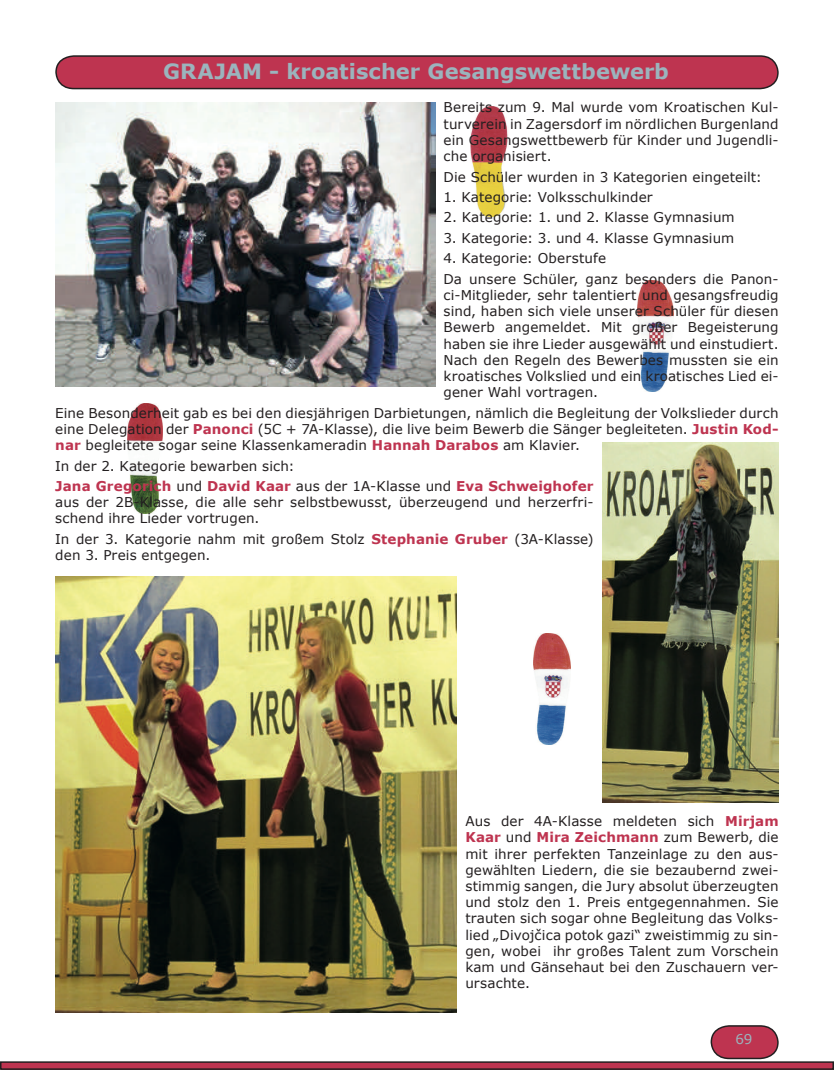
<style>
.page{position:relative;width:834px;height:1089px;background:#fff}
.page>*{position:absolute;margin:0;border:0;box-sizing:border-box;transform-origin:0 0}
.t1{font:700 21px "Verdana";color:#9bb4bd}
.t2{font:13.5px/16.2px "Verdana";letter-spacing:.01em;color:#231f20;text-align:justify}
.t3{font:13.5px "Verdana";color:#9bb4bd}
.s1{font-weight:700;color:#be3450}
</style>
<div class="page">
<div style="left:1px;top:1062px;width:832px;height:7px;background:#be3450"></div>
<div style="left:0;top:1061px;width:833px;height:8px;border:2px solid #231f20"></div>
<svg style="left:710px;top:1025px;width:69px;height:34px;background:#b54b60"></svg>
<img style="left:471px;top:106px;width:37px;height:111px">
<img style="left:533px;top:634px;width:37px;height:110px">
<img style="left:128px;top:403px;width:34px;height:110px">
<img style="left:637px;top:281px;width:36px;height:110px">
<svg style="left:55px;top:55px;width:724px;height:35px;background:#b23952"></svg>
<img style="left:55px;top:102px;width:380px;height:285px">
<img style="left:602px;top:442px;width:176px;height:360px">
<img style="left:55px;top:576px;width:402px;height:436px">
<h1 class="t1" style="left:163px;top:58px;width:507px">GRAJAM - kroatischer Gesangswettbewerb</h1>
<p class="t2" style="left:443px;top:99px;width:336px">Bereits zum 9. Mal wurde vom Kroatischen Kul&shy;turverein in Zagersdorf im nördlichen Burgenland ein Gesangswettbewerb für Kinder und Jugendli&shy;che organisiert.</p>
<p class="t2" style="left:443px;top:168px;width:320px">Die Schüler wurden in 3 Kategorien eingeteilt:</p>
<p class="t2" style="left:443px;top:188px;width:210px">1. Kategorie: Volksschulkinder</p>
<p class="t2" style="left:443px;top:209px;width:292px">2. Kategorie: 1. und 2. Klasse Gymnasium</p>
<p class="t2" style="left:443px;top:229px;width:292px">3. Kategorie: 3. und 4. Klasse Gymnasium</p>
<p class="t2" style="left:443px;top:248px;width:336px;line-height:20.4px">4. Kategorie: Oberstufe<br>Da unsere Schüler, ganz besonders die Panon-</p>
<p class="t2" style="left:443px;top:286px;width:336px">ci-Mitglieder, sehr talentiert und gesangsfreudig sind, haben sich viele unserer Schüler für diesen Bewerb angemeldet. Mit großer Begeisterung haben sie ihre Lieder ausgewählt und einstudiert.<br>Nach den Regeln des Bewerbes mussten sie ein kroatisches Volkslied und ein kroatisches Lied ei&shy;gener Wahl vortragen.</p>
<p class="t2" style="left:55px;top:404px;width:724px">Eine Besonderheit gab es bei den diesjährigen Darbietungen, nämlich die Begleitung der Volkslieder durch eine Delegation der <span class="s1">Panonci</span> (5C + 7A-Klasse), die live beim Bewerb die Sänger begleiteten. <span class="s1">Justin Kod&shy;nar</span> begleitete sogar seine Klassenkameradin <span class="s1">Hannah Darabos</span> am Klavier.</p>
<p class="t2" style="left:55px;top:455px;width:539px;line-height:20.4px">In der 2. Kategorie bewarben sich:<br><span class="s1">Jana Gregorich</span> und <span class="s1">David Kaar</span> aus der 1A-Klasse und <span class="s1">Eva Schweighofer</span></p>
<p class="t2" style="left:55px;top:494px;width:539px">aus der 2B-Klasse, die alle sehr selbstbewusst, überzeugend und herzerfri&shy;schend ihre Lieder vortrugen.</p>
<p class="t2" style="left:55px;top:530px;width:539px">In der 3. Kategorie nahm mit großem Stolz <span class="s1">Stephanie Gruber</span> (3A-Klasse) den 3. Preis entgegen.</p>
<p class="t2" style="left:465px;top:812px;width:314px">Aus der 4A-Klasse meldeten sich <span class="s1">Mirjam Kaar</span> und <span class="s1">Mira Zeichmann</span> zum Bewerb, die mit ihrer perfekten Tanzeinlage zu den aus&shy;gewählten Liedern, die sie bezaubernd zwei&shy;stimmig sangen, die Jury absolut überzeugten und stolz den 1. Preis entgegennahmen. Sie trauten sich sogar ohne Begleitung das Volks&shy;lied „Divojčica potok gazi“ zweistimmig zu sin&shy;gen, wobei ihr großes Talent zum Vorschein kam und Gänsehaut bei den Zuschauern ver&shy;ursachte.</p>
<p class="t3" style="left:735px;top:1030px;width:19px">69</p>
</div>
